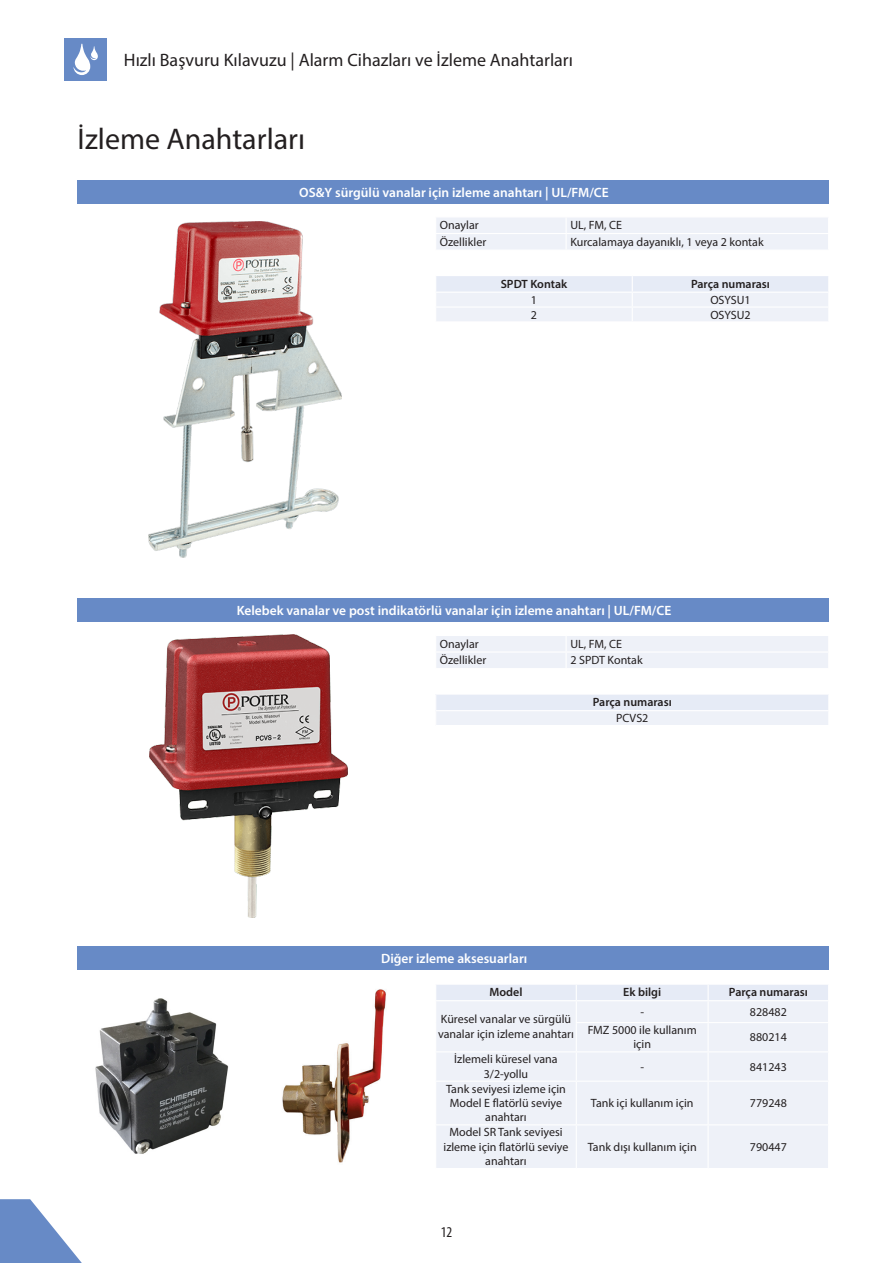
<style>
.page{position:relative;width:893px;height:1263px;background:#fff}
.page>*{position:absolute;margin:0;border:0;box-sizing:border-box;transform-origin:0 0}
.t1{font:30px "Myriad Pro";color:#231f20}
.t2{font:18px "Myriad Pro";color:#231f20}
.t3{font:condensed 15px "Myriad Pro";color:#231f20}
.t4{font:600 13.5px "Myriad Pro";color:#fff}
.t5{font:12px/14.4px "Myriad Pro";color:#231f20;text-align:center}
.t6{font:600 12px "Myriad Pro";color:#231f20}
</style>
<div class="page">
<svg style="left:0;top:1199px;width:82px;height:64px"></svg>
<div style="left:64px;top:38px;width:42px;height:43px;background:#678ac6"></div>
<svg style="left:73px;top:44px;width:25px;height:31px"></svg>
<img style="left:95px;top:998px;width:134px;height:156px">
<img style="left:149px;top:222px;width:192px;height:335px">
<img style="left:150px;top:635px;width:198px;height:282px">
<img style="left:282px;top:989px;width:104px;height:174px">
<div style="left:436px;top:1082px;width:392px;height:86px;background:#eef1f8"></div>
<hr style="left:707px;top:1082px;width:2px;height:42px;background:#fff">
<hr style="left:708px;top:1124px;width:121px;height:1px;background:#fff">
<hr style="left:707px;top:1125px;width:2px;height:43px;background:#fff">
<div style="left:436px;top:985px;width:392px;height:95px;background:#eef1f8"></div>
<hr style="left:576px;top:1082px;width:1px;height:42px;background:#fff">
<hr style="left:435px;top:1124px;width:141px;height:1px;background:#fff">
<hr style="left:576px;top:1124px;width:132px;height:1px;background:#fff">
<hr style="left:576px;top:1125px;width:1px;height:43px;background:#fff">
<div style="left:436px;top:276px;width:392px;height:45px;background:#eef1f8"></div>
<div style="left:436px;top:218px;width:392px;height:31px;background:#eef1f8"></div>
<div style="left:436px;top:694px;width:393px;height:17px;background:#e6ebf6"></div>
<div style="left:436px;top:711px;width:393px;height:14px;background:#eef1f8"></div>
<hr style="left:435px;top:693px;width:394px;height:2px;background:#fff">
<hr style="left:435px;top:710px;width:394px;height:1px;background:#fff">
<svg style="left:828px;top:695px;width:1px;height:30px"></svg>
<div style="left:436px;top:636px;width:392px;height:32px;background:#eef1f8"></div>
<div style="left:78px;top:180px;width:751px;height:24px;background:#678ac6"></div>
<div style="left:78px;top:599px;width:751px;height:23px;background:#678ac6"></div>
<div style="left:78px;top:946px;width:751px;height:23px;background:#678ac6"></div>
<h2 class="t2" style="left:124px;top:49px;width:451px">Hızlı Başvuru Kılavuzu | Alarm Cihazları ve İzleme Anahtarları</h2>
<p class="t1" style="left:78px;top:120px;width:229px">İzleme Anahtarları</p>
<p class="t4" style="left:299px;top:184px;width:311px">OS&amp;Y sürgülü vanalar için izleme anahtarı | UL/FM/CE</p>
<p class="t5" style="left:440px;top:218px;width:40px">Onaylar</p>
<p class="t5" style="left:570px;top:218px;width:53px">UL, FM, CE</p>
<p class="t5" style="left:440px;top:234px;width:48px">Özellikler</p>
<p class="t5" style="left:570px;top:234px;width:195px">Kurcalamaya dayanıklı, 1 veya 2 kontak</p>
<p class="t6" style="left:501px;top:276px;width:68px">SPDT Kontak</p>
<p class="t6" style="left:691px;top:276px;width:80px">Parça numarası</p>
<p class="t5" style="left:531px;top:292px;width:8px">1</p>
<p class="t5" style="left:710px;top:292px;width:42px">OSYSU1</p>
<p class="t5" style="left:531px;top:307px;width:8px">2</p>
<p class="t5" style="left:710px;top:307px;width:42px">OSYSU2</p>
<p class="t4" style="left:237px;top:602px;width:436px">Kelebek vanalar ve post indikatörlü vanalar için izleme anahtarı | UL/FM/CE</p>
<p class="t5" style="left:440px;top:636px;width:40px">Onaylar</p>
<p class="t5" style="left:570px;top:636px;width:53px">UL, FM, CE</p>
<p class="t5" style="left:440px;top:653px;width:48px">Özellikler</p>
<p class="t5" style="left:570px;top:653px;width:74px">2 SPDT Kontak</p>
<p class="t6" style="left:593px;top:695px;width:80px">Parça numarası</p>
<p class="t5" style="left:616px;top:711px;width:34px">PCVS2</p>
<p class="t4" style="left:381px;top:950px;width:148px">Diğer izleme aksesuarları</p>
<p class="t6" style="left:489px;top:985px;width:34px">Model</p>
<p class="t6" style="left:623px;top:985px;width:39px">Ek bilgi</p>
<p class="t6" style="left:729px;top:985px;width:80px">Parça numarası</p>
<p class="t5" style="left:438px;top:1012px;width:137px;text-align:left">Küresel vanalar ve sürgülü vanalar için izleme anahtarı</p>
<p class="t5" style="left:640px;top:1004px;width:5px">-</p>
<p class="t5" style="left:750px;top:1004px;width:38px">828482</p>
<p class="t5" style="left:588px;top:1023px;width:111px">FMZ 5000 ile kullanım için</p>
<p class="t5" style="left:750px;top:1030px;width:38px">880214</p>
<p class="t5" style="left:454px;top:1052px;width:105px">İzlemeli küresel vana<br>3/2-yollu</p>
<p class="t5" style="left:446px;top:1081px;width:121px">Tank seviyesi izleme için<br>Model E flatörlü seviye anahtarı</p>
<p class="t5" style="left:443px;top:1125px;width:126px">Model SR Tank seviyesi izleme için flatörlü seviye anahtarı</p>
<p class="t5" style="left:640px;top:1059px;width:5px">-</p>
<p class="t5" style="left:750px;top:1059px;width:38px">841243</p>
<p class="t5" style="left:591px;top:1096px;width:104px">Tank içi kullanım için</p>
<p class="t5" style="left:750px;top:1096px;width:38px">779248</p>
<p class="t5" style="left:588px;top:1139px;width:110px">Tank dışı kullanım için</p>
<p class="t5" style="left:750px;top:1139px;width:38px">790447</p>
<p class="t3" style="left:441px;top:1223px;width:13px">12</p>
</div>
